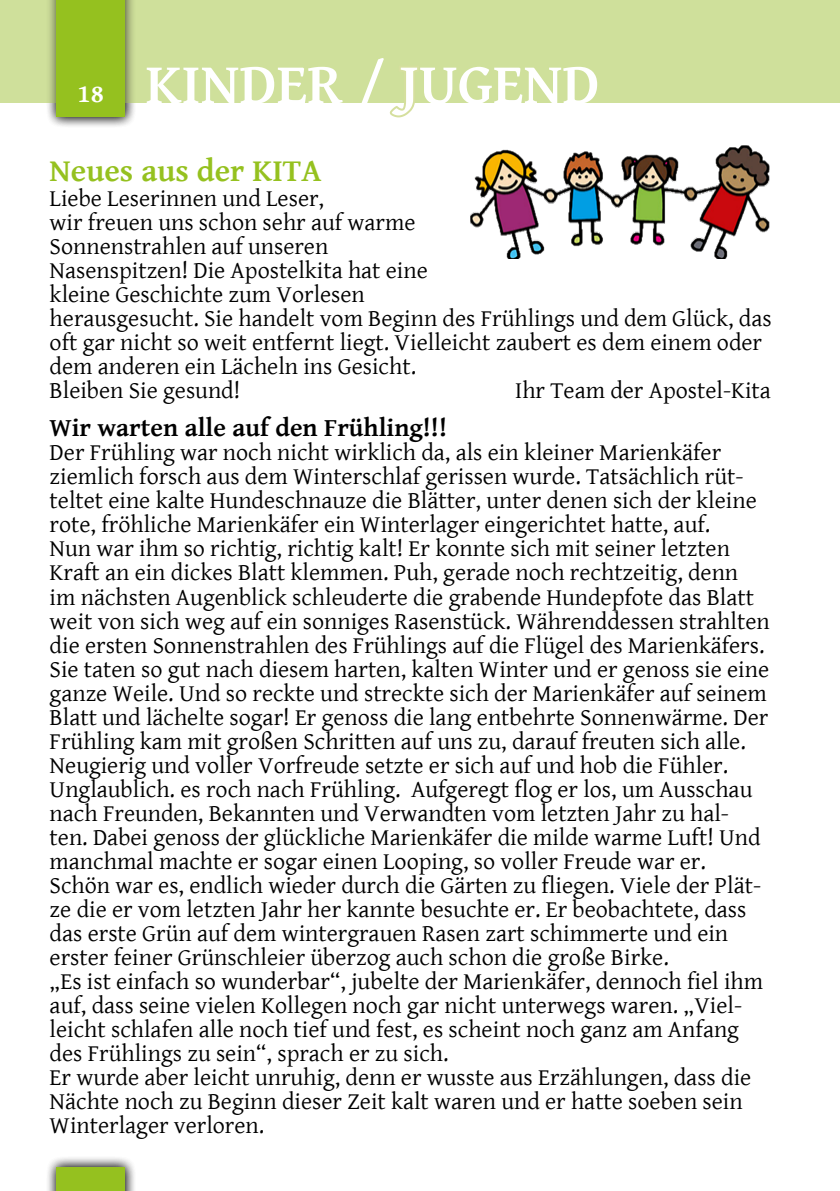
<style>
.page{position:relative;width:840px;height:1191px;background:#fff}
.page>*{position:absolute;margin:0;border:0;box-sizing:border-box;transform-origin:0 0}
.t1{font:700 58.2px "Gentium Basic";color:#fff}
.t2{font:700 32px "Gentium Basic";color:#95c11f}
.t3{font:700 26px "Gentium Basic";color:#000}
.t4{font:700 26px "Gentium Basic";color:#fff}
.t5{font:24px/24px "Gentium Basic";color:#000}
</style>
<div class="page">
<img style="left:470px;top:145px;width:300px;height:113px">
<div style="left:0;top:0;width:839px;height:102px;background:#cfe09b"></div>
<svg style="left:386px;top:102px;width:35px;height:16px"></svg>
<div style="left:45px;top:0;width:91px;height:129px;background:#000;opacity:.75"></div>
<div style="left:57px;top:0;width:68px;height:117px;background:#95c11f"></div>
<div style="left:45px;top:1155px;width:91px;height:36px;background:#000;opacity:.75"></div>
<div style="left:57px;top:1167px;width:68px;height:24px;background:#95c11f"></div>
<p class="t4" style="left:78px;top:74px;width:28px">18</p>
<h1 class="t1" style="left:145px;top:41px;width:455px">KINDER / JUGEND</h1>
<h1 class="t1" style="left:145px;top:41px;width:437px">GEMEINDELEBEN</h1>
<h2 class="t2" style="left:50px;top:146px;width:273px">Neues aus der KITA</h2>
<p class="t5" style="left:50px;top:186px;width:723px">Liebe Leserinnen und Leser,<br>wir freuen uns schon sehr auf warme<br>Sonnenstrahlen auf unseren<br>Nasenspitzen! Die Apostelkita hat eine<br>kleine Geschichte zum Vorlesen<br>herausgesucht. Sie handelt vom Beginn des Frühlings und dem Glück, das oft gar nicht so weit entfernt liegt. Vielleicht zaubert es dem einem oder dem anderen ein Lächeln ins Gesicht.<br>Bleiben Sie gesund!</p>
<p class="t5" style="left:515px;top:378px;width:257px">Ihr Team der Apostel-Kita</p>
<p class="t3" style="left:50px;top:408px;width:398px">Wir warten alle auf den Frühling!!!</p>
<p class="t5" style="left:50px;top:440px;width:721px">Der Frühling war noch nicht wirklich da, als ein kleiner Marienkäfer ziemlich forsch aus dem Winterschlaf gerissen wurde. Tatsächlich rüt&shy;teltet eine kalte Hundeschnauze die Blätter, unter denen sich der kleine rote, fröhliche Marienkäfer ein Winterlager eingerichtet hatte, auf.<br>Nun war ihm so richtig, richtig kalt! Er konnte sich mit seiner letzten Kraft an ein dickes Blatt klemmen. Puh, gerade noch rechtzeitig, denn im nächsten Augenblick schleuderte die grabende Hundepfote das Blatt weit von sich weg auf ein sonniges Rasenstück. Währenddessen strahlten die ersten Sonnenstrahlen des Frühlings auf die Flügel des Marienkäfers.<br>Sie taten so gut nach diesem harten, kalten Winter und er genoss sie eine ganze Weile. Und so reckte und streckte sich der Marienkäfer auf seinem Blatt und lächelte sogar! Er genoss die lang entbehrte Sonnenwärme. Der Frühling kam mit großen Schritten auf uns zu, darauf freuten sich alle.<br>Neugierig und voller Vorfreude setzte er sich auf und hob die Fühler.<br>Unglaublich. es roch nach Frühling. Aufgeregt flog er los, um Ausschau nach Freunden, Bekannten und Verwandten vom letzten Jahr zu hal&shy;ten. Dabei genoss der glückliche Marienkäfer die milde warme Luft! Und manchmal machte er sogar einen Looping, so voller Freude war er.<br>Schön war es, endlich wieder durch die Gärten zu fliegen. Viele der Plät&shy;ze die er vom letzten Jahr her kannte besuchte er. Er beobachtete, dass das erste Grün auf dem wintergrauen Rasen zart schimmerte und ein erster feiner Grünschleier überzog auch schon die große Birke.<br>„Es ist einfach so wunderbar“, jubelte der Marienkäfer, dennoch fiel ihm auf, dass seine vielen Kollegen noch gar nicht unterwegs waren. „Viel&shy;leicht schlafen alle noch tief und fest, es scheint noch ganz am Anfang des Frühlings zu sein“, sprach er zu sich.<br>Er wurde aber leicht unruhig, denn er wusste aus Erzählungen, dass die Nächte noch zu Beginn dieser Zeit kalt waren und er hatte soeben sein Winterlager verloren.</p>
</div>
